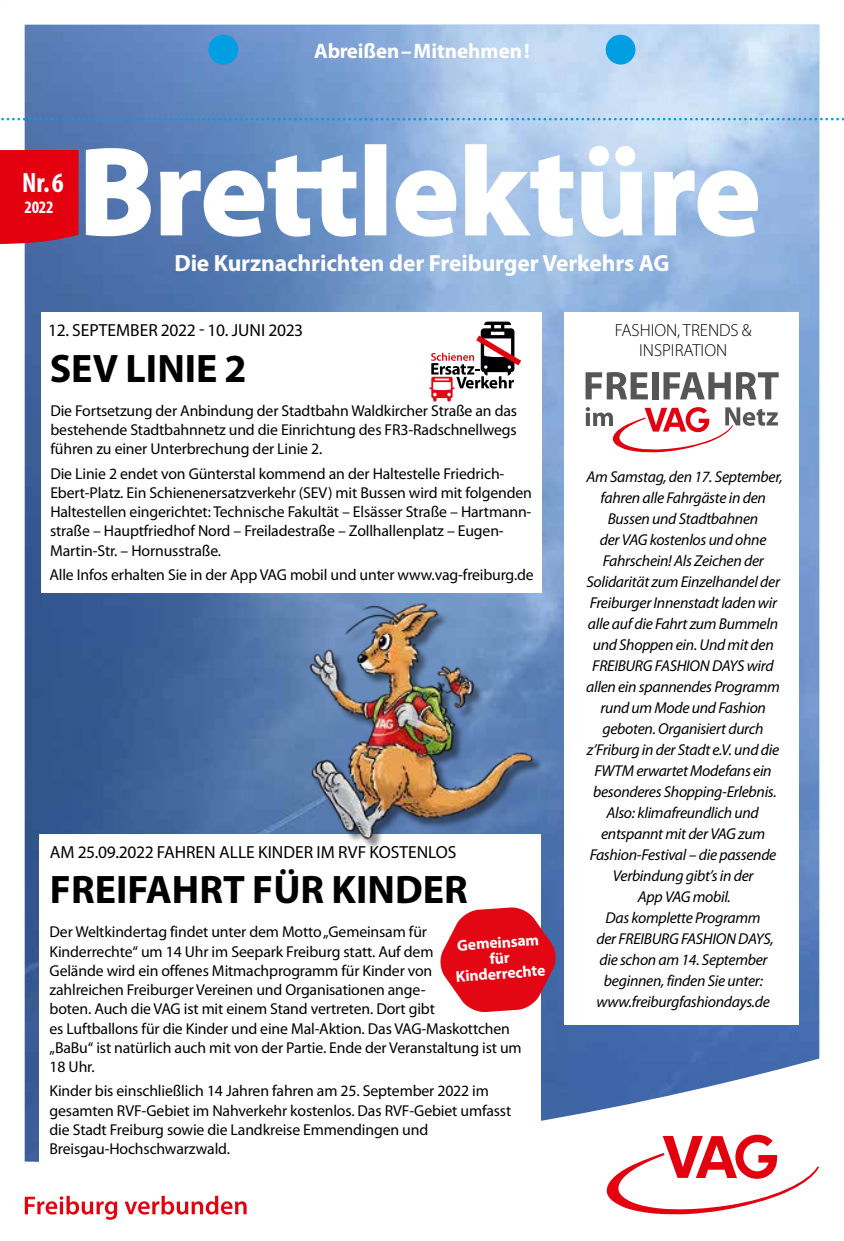
<style>
.page{position:relative;width:844px;height:1241px;background:#fff}
.page>*{position:absolute;margin:0;border:0;box-sizing:border-box;transform-origin:0 0}
.t1{font:700 39.9px "Myriad Pro";color:#000}
.t2{font:700 condensed 28px "Myriad Pro";color:#fff}
.t3{font:700 23.45px "Myriad Pro";letter-spacing:-.005em;color:#fff}
.t4{font:700 21px "Myriad Pro";color:#fff}
.t5{font:17.5px "Myriad Pro";color:#000}
.t6{font:300 17.5px/19.2px "Myriad Pro";color:#000;text-align:center}
.t7{font:700 condensed 17.5px "Myriad Pro";color:#fff}
.t8{font:15.75px/19.2px "Myriad Pro";letter-spacing:-.01em;color:#000}
.t9{font:italic 15.75px/21px "Myriad Pro";letter-spacing:-.02em;color:#000;text-align:center}
.t10{font:700 15.75px/15.4px "Myriad Pro";color:#fff;text-align:center}
</style>
<div class="page">
<img style="left:25px;top:120px;width:794px;height:927px">
<div style="left:40px;top:834px;width:501px;height:357px;background:#fff"></div>
<div style="left:564px;top:313px;width:235px;height:711px;background:#fff"></div>
<div style="left:41px;top:313px;width:501px;height:280px;background:#fff"></div>
<svg style="left:24px;top:1050px;width:796px;height:170px"></svg>
<svg style="left:606px;top:1134px;width:213px;height:80px"></svg>
<svg style="left:25px;top:1195px;width:92px;height:24px"></svg>
<svg style="left:124px;top:1195px;width:122px;height:19px"></svg>
<img style="left:298px;top:593px;width:242px;height:255px">
<svg style="left:2px;top:24px;width:836px;height:94px;background:#99b6dc"></svg>
<svg style="left:429px;top:321px;width:93px;height:81px"></svg>
<svg style="left:440px;top:906px;width:117px;height:106px"></svg>
<svg style="left:585px;top:372px;width:62px;height:27px"></svg>
<div style="left:652px;top:372px;width:6px;height:27px;background:#565656"></div>
<svg style="left:663px;top:372px;width:115px;height:27px"></svg>
<svg style="left:585px;top:407px;width:192px;height:46px"></svg>
<div style="left:0;top:150px;width:79px;height:94px;background:#e3000f"></div>
<svg style="left:84px;top:143px;width:675px;height:95px"></svg>
<div style="left:208px;top:35px;width:30px;height:29px;background:#009ee3;border-radius:50%"></div>
<div style="left:605px;top:35px;width:30px;height:29px;background:#009ee3;border-radius:50%"></div>
<svg style="left:1px;top:118px;width:843px;height:2px;background:#5ad"></svg>
<h2 class="t2" style="left:22px;top:165px;width:43px">Nr.6</h2>
<p class="t7" style="left:24px;top:197px;width:31px">2022</p>
<h3 class="t4" style="left:314px;top:37px;width:217px">Abreißen–Mitnehmen!</h3>
<h3 class="t3" style="left:174px;top:248px;width:496px">Die Kurznachrichten der Freiburger Verkehrs AG</h3>
<p class="t5" style="left:48px;top:319px;width:256px">12. SEPTEMBER 2022 - 10. JUNI 2023</p>
<h1 class="t1" style="left:50px;top:342px;width:198px">SEV LINIE 2</h1>
<p class="t8" style="left:50px;top:401px;width:468px;text-align:justify">Die Fortsetzung der Anbindung der Stadtbahn Waldkircher Straße an das bestehende Stadtbahnnetz und die Einrichtung des FR3-Radschnellwegs führen zu einer Unterbrechung der Linie 2.</p>
<p class="t8" style="left:50px;top:463px;width:483px">Die Linie 2 endet von Günterstal kommend an der Haltestelle Friedrich-Ebert-Platz. Ein Schienenersatzverkehr (SEV) mit Bussen wird mit folgenden Haltestellen eingerichtet: Technische Fakultät – Elsässer Straße – Hartmann&shy;straße – Hauptfriedhof Nord – Freiladestraße – Zollhallenplatz – Eugen-Martin-Str. – Hornusstraße.</p>
<p class="t8" style="left:49px;top:564px;width:486px">Alle Infos erhalten Sie in der App VAG mobil und unter www.vag-freiburg.de</p>
<p class="t5" style="left:50px;top:840px;width:408px">AM 25.09.2022 FAHREN ALLE KINDER IM RVF KOSTENLOS</p>
<h1 class="t1" style="left:50px;top:863px;width:419px">FREIFAHRT FÜR KINDER</h1>
<p class="t8" style="left:50px;top:922px;width:473px">Der Weltkindertag findet unter dem Motto „Gemeinsam für<br>Kinderrechte“ um 14 Uhr im Seepark Freiburg statt. Auf dem<br>Gelände wird ein offenes Mitmachprogramm für Kinder von<br>zahlreichen Freiburger Vereinen und Organisationen ange-<br>boten. Auch die VAG ist mit einem Stand vertreten. Dort gibt<br>es Luftballons für die Kinder und eine Mal-Aktion. Das VAG-Maskottchen „BaBu“ ist natürlich auch mit von der Partie. Ende der Veranstaltung ist um 18 Uhr.</p>
<p class="t8" style="left:50px;top:1081px;width:463px">Kinder bis einschließlich 14 Jahren fahren am 25. September 2022 im gesamten RVF-Gebiet im Nahverkehr kostenlos. Das RVF-Gebiet umfasst die Stadt Freiburg sowie die Landkreise Emmendingen und Breisgau-Hochschwarzwald.</p>
<p class="t10" style="left:453px;top:937px;width:91px;rotate:-4deg">Gemeinsam für<br>Kinderrechte</p>
<p class="t6" style="left:614px;top:320px;width:138px">FASHION, TRENDS &amp;<br>INSPIRATION</p>
<p class="t9" style="left:586px;top:465px;width:198px">Am Samstag, den 17. September, fahren alle Fahrgäste in den<br>Bussen und Stadtbahnen<br>der VAG kostenlos und ohne<br>Fahrschein! Als Zeichen der<br>Solidarität zum Einzelhandel der<br>Freiburger Innenstadt laden wir alle auf die Fahrt zum Bummeln und Shoppen ein. Und mit den<br>FREIBURG FASHION DAYS wird allen ein spannendes Programm rund um Mode und Fashion geboten. Organisiert durch z’Friburg in der Stadt e.V. und die<br>FWTM erwartet Modefans ein besonderes Shopping-Erlebnis.<br>Also: klimafreundlich und entspannt mit der VAG zum<br>Fashion-Festival – die passende<br>Verbindung gibt’s in der<br>App VAG mobil.<br>Das komplette Programm<br>der FREIBURG FASHION DAYS, die schon am 14. September beginnen, finden Sie unter: www.freiburgfashiondays.de</p>
</div>
